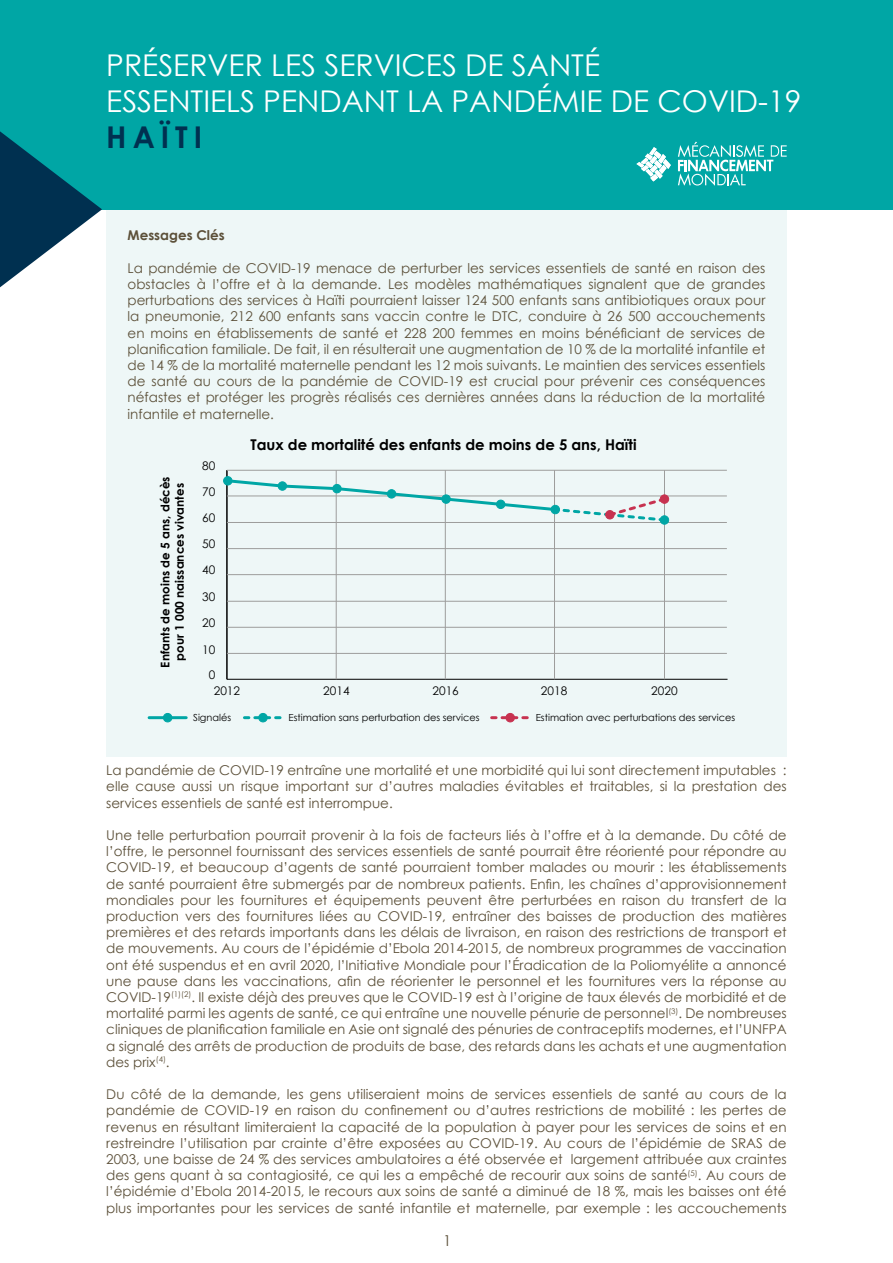
<style>
.page{position:relative;width:893px;height:1263px;background:#fff}
.page>*{position:absolute;margin:0;border:0;box-sizing:border-box;transform-origin:0 0}
.t1{font:30px/36px "Century Gothic";color:#fff}
.t2{font:700 30px "Century Gothic";letter-spacing:.2em;color:#003050}
.t3{font:15px "Century Gothic";color:#5c5039}
.t4{font:700 14.85px "Century Gothic";color:#000}
.t5{font:13.5px/16.2px "Century Gothic";color:#5c5039;text-align:justify}
.t6{font:700 13.5px "Century Gothic";color:#5c5039}
.t7{font:700 11.85px/14.2px "Century Gothic";color:#000;text-align:center}
.t8{font:11.85px "Century Gothic";color:#000}
.t9{font:9.75px "Century Gothic";color:#000}
</style>
<div class="page">
<div style="left:106px;top:209px;width:681px;height:548px;background:#eef7f7"></div>
<hr style="left:227px;top:679px;width:500px;height:1px;background:#000">
<hr style="left:336px;top:470px;width:1px;height:209px;background:#9d9d9c">
<hr style="left:664px;top:470px;width:1px;height:209px;background:#9d9d9c">
<hr style="left:227px;top:470px;width:1px;height:209px;background:#000">
<hr style="left:227px;top:627px;width:500px;height:1px;background:#9d9d9c">
<hr style="left:227px;top:653px;width:500px;height:1px;background:#9d9d9c">
<hr style="left:227px;top:574px;width:500px;height:1px;background:#9d9d9c">
<hr style="left:227px;top:601px;width:500px;height:1px;background:#9d9d9c">
<hr style="left:227px;top:548px;width:500px;height:1px;background:#9d9d9c">
<hr style="left:227px;top:522px;width:500px;height:1px;background:#9d9d9c">
<hr style="left:227px;top:496px;width:500px;height:1px;background:#9d9d9c">
<hr style="left:227px;top:470px;width:500px;height:1px;background:#9d9d9c">
<hr style="left:445px;top:470px;width:1px;height:209px;background:#9d9d9c">
<hr style="left:554px;top:470px;width:1px;height:209px;background:#9d9d9c">
<hr style="left:149px;top:716px;width:37px;height:3px;background:#00a6a5">
<div style="left:163px;top:713px;width:9px;height:9px;background:#00a6a5;border-radius:50%"></div>
<div style="left:163px;top:713px;width:9px;height:9px;border:1px solid #00a6a5;border-radius:50%"></div>
<svg style="left:244px;top:716px;width:38px;height:3px"></svg>
<div style="left:259px;top:713px;width:8px;height:9px;background:#00a6a5;border-radius:50%"></div>
<div style="left:258px;top:713px;width:10px;height:9px;border:1px solid #00a6a5;border-radius:50%"></div>
<svg style="left:492px;top:716px;width:37px;height:3px"></svg>
<div style="left:506px;top:713px;width:8px;height:9px;background:#c73250;border-radius:50%"></div>
<div style="left:506px;top:713px;width:9px;height:9px;border:1px solid #c73250;border-radius:50%"></div>
<div style="left:223px;top:476px;width:9px;height:9px;border:1px solid #00a6a5;border-radius:50%"></div>
<div style="left:660px;top:515px;width:9px;height:10px;border:1px solid #00a6a5;border-radius:50%"></div>
<div style="left:660px;top:494px;width:9px;height:10px;border:1px solid #c73250;border-radius:50%"></div>
<svg style="left:225px;top:478px;width:443px;height:45px"></svg>
<div style="left:606px;top:510px;width:8px;height:9px;background:#c73250;border-radius:50%"></div>
<div style="left:605px;top:510px;width:9px;height:9px;border:1px solid #c73250;border-radius:50%"></div>
<div style="left:0;top:0;width:893px;height:209px;background:#00a6a5"></div>
<svg style="left:0;top:131px;width:102px;height:156px"></svg>
<svg style="left:678px;top:142px;width:109px;height:44px"></svg>
<div style="left:641px;top:165px;width:8px;height:6px;background:#fff;border-radius:3px"></div>
<svg style="left:645px;top:169px;width:9px;height:8px"></svg>
<svg style="left:636px;top:147px;width:35px;height:22px"></svg>
<svg style="left:659px;top:165px;width:8px;height:9px"></svg>
<svg style="left:654px;top:170px;width:9px;height:9px"></svg>
<svg style="left:650px;top:174px;width:8px;height:7px"></svg>
<h1 class="t1" style="left:106px;top:46px;width:697px">PRÉSERVER LES SERVICES DE SANTÉ<br>ESSENTIELS PENDANT LA PANDÉMIE DE COVID-19</h1>
<h1 class="t2" style="left:106px;top:114px;width:98px">HAÏTI</h1>
<p class="t6" style="left:128px;top:225px;width:99px">Messages Clés</p>
<p class="t5" style="left:128px;top:260px;width:639px">La pandémie de COVID-19 menace de perturber les services essentiels de santé en raison des obstacles à l’offre et à la demande. Les modèles mathématiques signalent que de grandes perturbations des services à Haïti pourraient laisser 124 500 enfants sans antibiotiques oraux pour la pneumonie, 212 600 enfants sans vaccin contre le DTC, conduire à 26 500 accouchements en moins en établissements de santé et 228 200 femmes en moins bénéficiant de services de planification familiale. De fait, il en résulterait une augmentation de 10 % de la mortalité infantile et de 14 % de la mortalité maternelle pendant les 12 mois suivants. Le maintien des services essentiels de santé au cours de la pandémie de COVID-19 est crucial pour prévenir ces conséquences néfastes et protéger les progrès réalisés ces dernières années dans la réduction de la mortalité infantile et maternelle.</p>
<p class="t4" style="left:250px;top:434px;width:388px">Taux de mortalité des enfants de moins de 5 ans, Haïti</p>
<p class="t7" style="left:158px;top:668px;width:193px;rotate:-90deg">Enfants de moins de 5 ans, décès pour 1 000 naissances vivantes</p>
<p class="t8" style="left:202px;top:458px;width:15px">80</p>
<p class="t8" style="left:202px;top:484px;width:15px">70</p>
<p class="t8" style="left:202px;top:509px;width:15px">60</p>
<p class="t8" style="left:202px;top:536px;width:15px">50</p>
<p class="t8" style="left:202px;top:562px;width:15px">40</p>
<p class="t8" style="left:202px;top:589px;width:15px">30</p>
<p class="t8" style="left:202px;top:614px;width:15px">20</p>
<p class="t8" style="left:202px;top:641px;width:15px">10</p>
<p class="t8" style="left:209px;top:667px;width:8px">0</p>
<p class="t8" style="left:214px;top:682px;width:28px">2012</p>
<p class="t8" style="left:323px;top:682px;width:28px">2014</p>
<p class="t8" style="left:433px;top:682px;width:28px">2016</p>
<p class="t8" style="left:541px;top:682px;width:28px">2018</p>
<p class="t8" style="left:651px;top:682px;width:28px">2020</p>
<p class="t9" style="left:193px;top:711px;width:40px">Signalés</p>
<p class="t9" style="left:289px;top:711px;width:193px">Estimation sans perturbation des services</p>
<p class="t9" style="left:536px;top:711px;width:201px">Estimation avec perturbations des services</p>
<p class="t5" style="left:106px;top:762px;width:682px">La pandémie de COVID-19 entraîne une mortalité et une morbidité qui lui sont directement imputables : elle cause aussi un risque important sur d’autres maladies évitables et traitables, si la prestation des services essentiels de santé est interrompue.</p>
<p class="t5" style="left:106px;top:827px;width:682px">Une telle perturbation pourrait provenir à la fois de facteurs liés à l’offre et à la demande. Du côté de l’offre, le personnel fournissant des services essentiels de santé pourrait être réorienté pour répondre au COVID-19, et beaucoup d’agents de santé pourraient tomber malades ou mourir : les établissements de santé pourraient être submergés par de nombreux patients. Enfin, les chaînes d’approvisionnement mondiales pour les fournitures et équipements peuvent être perturbées en raison du transfert de la production vers des fournitures liées au COVID-19, entraîner des baisses de production des matières premières et des retards importants dans les délais de livraison, en raison des restrictions de transport et de mouvements. Au cours de l’épidémie d’Ebola 2014-2015, de nombreux programmes de vaccination ont été suspendus et en avril 2020, l’Initiative Mondiale pour l’Éradication de la Poliomyélite a annoncé une pause dans les vaccinations, afin de réorienter le personnel et les fournitures vers la réponse au COVID-19<sup>(1)(2)</sup>. Il existe déjà des preuves que le COVID-19 est à l’origine de taux élevés de morbidité et de mortalité parmi les agents de santé, ce qui entraîne une nouvelle pénurie de personnel<sup>(3)</sup>. De nombreuses cliniques de planification familiale en Asie ont signalé des pénuries de contraceptifs modernes, et l’UNFPA a signalé des arrêts de production de produits de base, des retards dans les achats et une augmentation des prix<sup>(4)</sup>.</p>
<p class="t5" style="left:106px;top:1086px;width:682px">Du côté de la demande, les gens utiliseraient moins de services essentiels de santé au cours de la pandémie de COVID-19 en raison du confinement ou d’autres restrictions de mobilité : les pertes de revenus en résultant limiteraient la capacité de la population à payer pour les services de soins et en restreindre l’utilisation par crainte d’être exposées au COVID-19. Au cours de l’épidémie de SRAS de 2003, une baisse de 24 % des services ambulatoires a été observée et largement attribuée aux craintes des gens quant à sa contagiosité, ce qui les a empêché de recourir aux soins de santé<sup>(5)</sup>. Au cours de l’épidémie d’Ebola 2014-2015, le recours aux soins de santé a diminué de 18 %, mais les baisses ont été plus importantes pour les services de santé infantile et maternelle, par exemple : les accouchements</p>
<p class="t3" style="left:443px;top:1230px;width:10px">1</p>
</div>
